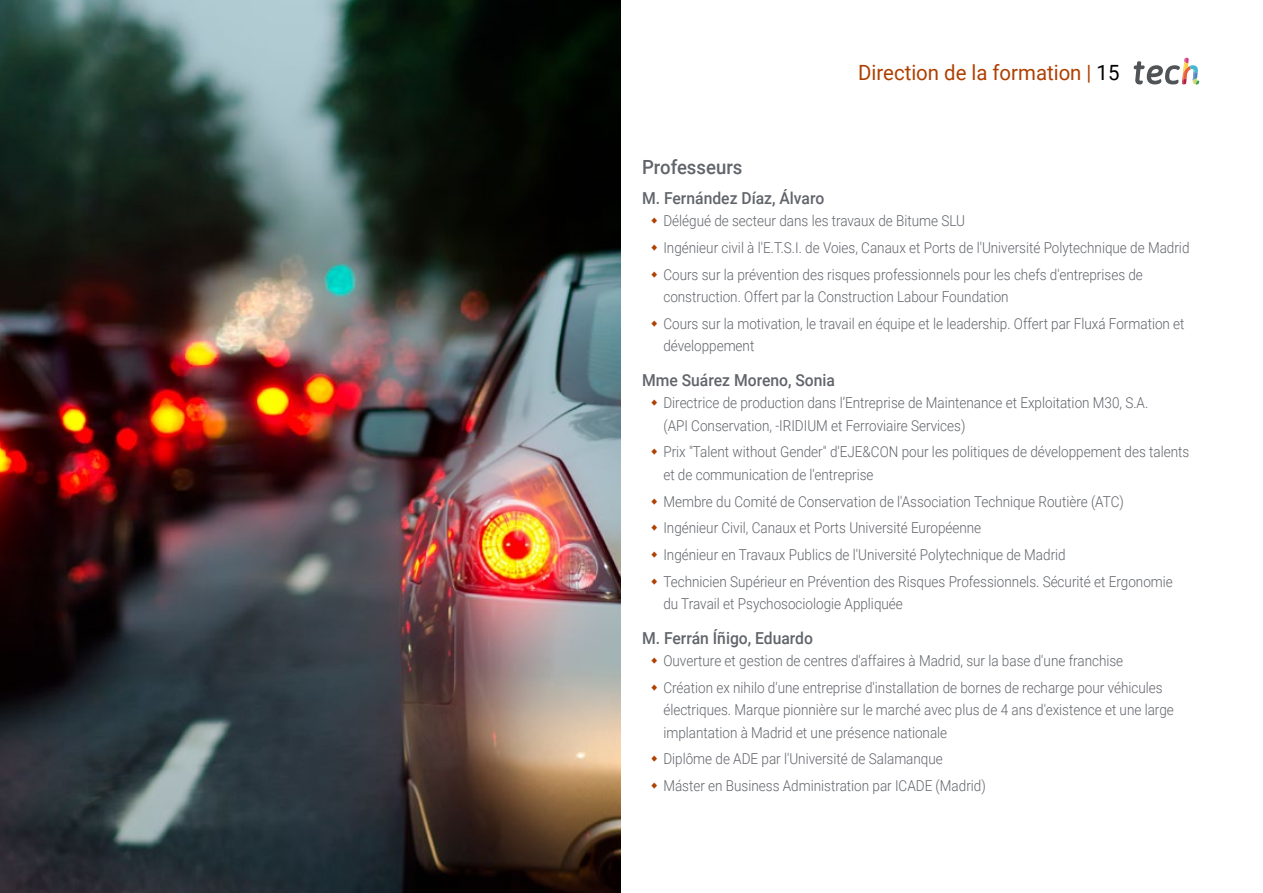
<style>
.page{position:relative;width:1263px;height:893px;background:#fff}
.page>*{position:absolute;margin:0;border:0;box-sizing:border-box;transform-origin:0 0}
.t1{font:21px "Roboto";color:#ae4000}
.t2{font:500 19.5px "Roboto";color:#61646a;scale:.95 1}
.t3{font:500 16.5px "Roboto";color:#61646a;scale:.95 1}
.t4{font:300 15px/26.7px "Roboto";color:#61646a;scale:.9 1}
.s1{color:#000}
</style>
<div class="page">
<svg style="left:1134px;top:58px;width:65px;height:27px"></svg>
<img style="left:0;top:0;width:621px;height:893px">
<h1 class="t1" style="left:858px;top:57px;width:263px">Direction de la formation | <span class="s1">15</span></h1>
<h2 class="t2" style="left:642px;top:154px;width:107px">Professeurs</h2>
<p class="t3" style="left:642px;top:186px;width:193px">M. Fernández Díaz, Álvaro</p>
<p class="t4" style="left:663px;top:207px;width:586px">Délégué de secteur dans les travaux de Bitume SLU<br>Ingénieur civil à l'E.T.S.I. de Voies, Canaux et Ports de l'Université Polytechnique de Madrid<br>Cours sur la prévention des risques professionnels pour les chefs d'entreprises de</p>
<p class="t4" style="left:663px;top:283px;width:581px">construction. Offert par la Construction Labour Foundation<br>Cours sur la motivation, le travail en équipe et le leadership. Offert par Fluxá Formation et</p>
<p class="t4" style="left:663px;top:332px;width:103px">développement</p>
<p class="t3" style="left:642px;top:368px;width:205px">Mme Suárez Moreno, Sonia</p>
<p class="t4" style="left:663px;top:391px;width:540px;line-height:22.5px">Directrice de production dans l’Entreprise de Maintenance et Exploitation M30, S.A. (API Conservation, -IRIDIUM et Ferroviaire Services)</p>
<p class="t4" style="left:663px;top:440px;width:586px;line-height:22.5px">Prix "Talent without Gender" d'EJE&amp;CON pour les politiques de développement des talents et de communication de l'entreprise</p>
<p class="t4" style="left:663px;top:487px;width:568px">Membre du Comité de Conservation de l'Association Technique Routière (ATC)<br>Ingénieur Civil, Canaux et Ports Université Européenne<br>Ingénieur en Travaux Publics de l'Université Polytechnique de Madrid<br>Technicien Supérieur en Prévention des Risques Professionnels. Sécurité et Ergonomie</p>
<p class="t4" style="left:663px;top:590px;width:268px">du Travail et Psychosociologie Appliquée</p>
<p class="t3" style="left:642px;top:626px;width:181px">M. Ferrán Íñigo, Eduardo</p>
<p class="t4" style="left:663px;top:647px;width:556px">Ouverture et gestion de centres d'affaires à Madrid, sur la base d'une franchise<br>Création ex nihilo d'une entreprise d'installation de bornes de recharge pour véhicules</p>
<p class="t4" style="left:663px;top:698px;width:569px;line-height:22.5px">électriques. Marque pionnière sur le marché avec plus de 4 ans d'existence et une large implantation à Madrid et une présence nationale</p>
<p class="t4" style="left:663px;top:745px;width:360px">Diplôme de ADE par l'Université de Salamanque<br>Máster en Business Administration par ICADE (Madrid)</p>
</div>
